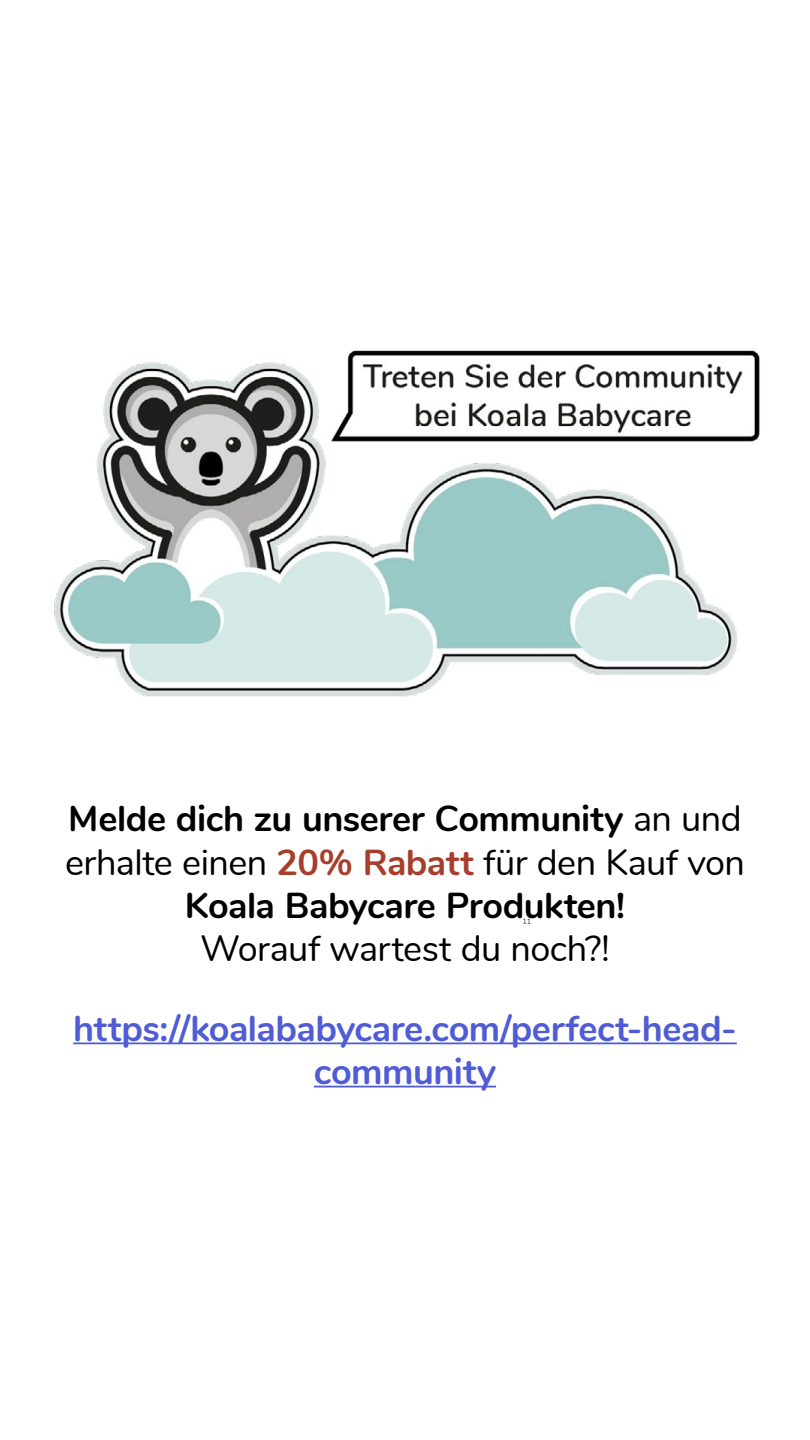
<style>
.page{position:relative;width:810px;height:1440px;background:#fff}
.page>*{position:absolute;margin:0;border:0;box-sizing:border-box;transform-origin:0 0}
.t1{font:700 36px/43.2px "Nunito";letter-spacing:-.015em;color:#000;text-align:center}
.t2{font:700 36px/43.2px "Nunito";letter-spacing:-.015em;color:#4f5cd6;text-align:center}
.t3{font:36px "Nunito";letter-spacing:-.015em;color:#000}
.t4{font:300 7.5px "Nunito";color:#000}
.s1{font-weight:400}
.s2{color:#a83d2b}
</style>
<div class="page">
<hr style="left:73px;top:1042px;width:664px;height:2px;background:#4f5cd6">
<hr style="left:314px;top:1086px;width:182px;height:1px;background:#4f5cd6">
<img style="left:54px;top:350px;width:706px;height:347px">
<p class="t1" style="left:65px;top:795px;width:681px">Melde dich zu unserer Community <span class="s1">an und erhalte einen</span> <span class="s2">20% Rabatt</span> <span class="s1">für den Kauf von<br></span>Koala Babycare Produkten!</p>
<p class="t3" style="left:200px;top:922px;width:411px">Worauf wartest du noch?!</p>
<p class="t4" style="left:522px;top:916px;width:10px">11</p>
<p class="t2" style="left:73px;top:1005px;width:665px">https://koalababycare.com/perfect-head&shy;community</p>
</div>
